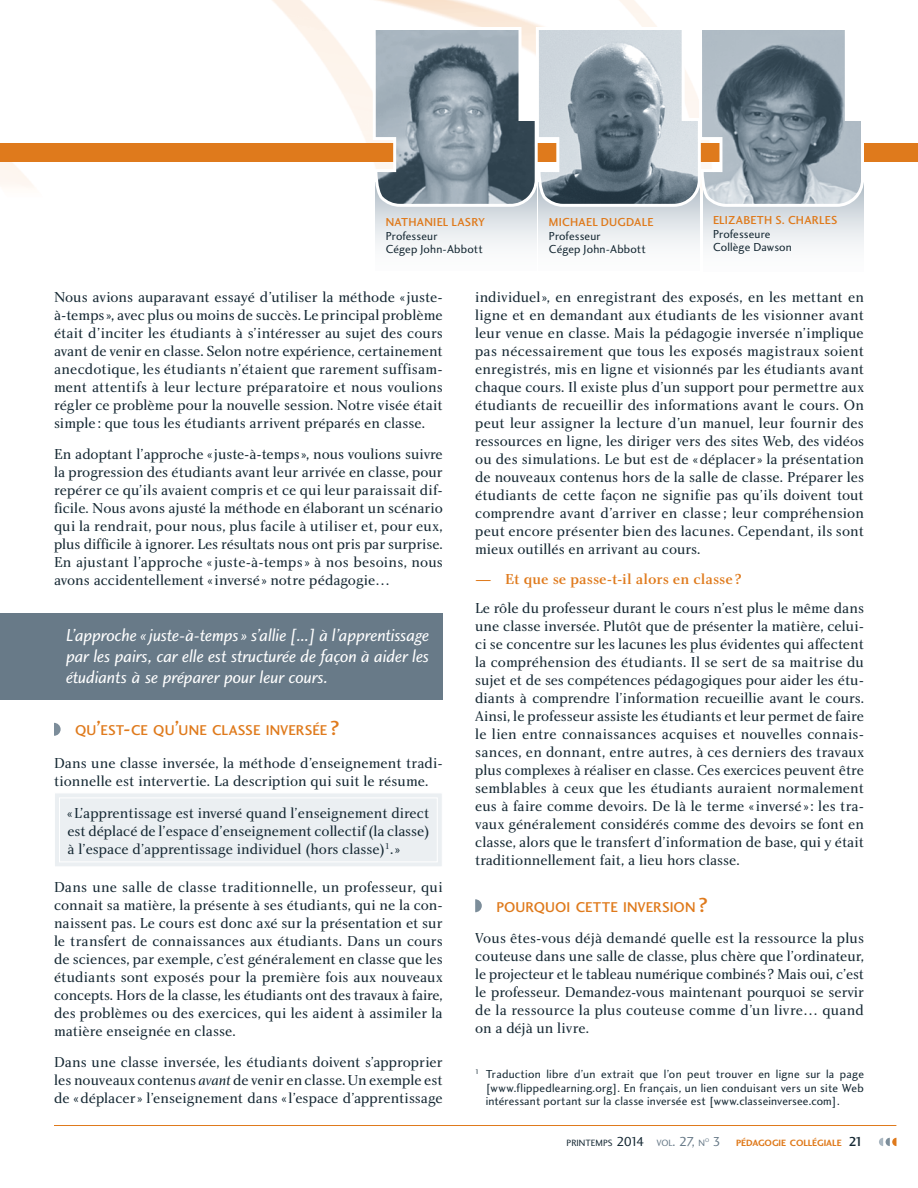
<style>
.page{position:relative;width:918px;height:1188px;background:#fff}
.page>*{position:absolute;margin:0;border:0;box-sizing:border-box;transform-origin:0 0}
.t1{font:18px/21px "Charlotte Sans Book Italic Plain";letter-spacing:-.01em;color:#fff;text-align:justify}
.t2{font:15px/18px "Charlotte Book Plain";color:#142732;text-align:justify}
.t3{font:15px "Charlotte Medium Plain";color:#df7a1c}
.t4{font:14.7px "Charlotte Sans Medium Plain";letter-spacing:.005em;color:#df7a1c}
.t5{font:12px/13.5px "Charlotte Sans Book Plain";letter-spacing:.01em;color:#142732}
.t6{font:12px "Charlotte Sans Medium Plain";letter-spacing:.02em;color:#df7a1c}
.t7{font:9.45px "Charlotte Sans Bold Plain";color:#df7a1c}
.t8{font:9.45px "Charlotte Sans Book Plain";color:#142732}
.t9{font:5.55px "Charlotte Sans Book Plain";color:#687a88}
.s1{font-size:21px}
.s2{font-family:"Charlotte Book Italic Plain"}
.s3{font-size:13.5px}
.s4{color:#687a88}
.s5{font-size:13.5px;color:#687a88}
.s6{font-family:"Charlotte Sans Book Plain";font-size:13.5px;color:#687a88}
.s7{font-family:"Charlotte Sans Medium Plain";font-size:13.5px;color:#142732}
</style>
<div class="page">
<img style="left:0;top:0;width:918px;height:188px">
<div style="left:55px;top:793px;width:387px;height:73px;background:#ebeff2"></div>
<div style="left:0;top:613px;width:443px;height:86px;background:#687a88"></div>
<svg style="left:475px;top:899px;width:7px;height:13px"></svg>
<svg style="left:54px;top:723px;width:7px;height:13px"></svg>
<svg style="left:879px;top:1138px;width:17px;height:8px"></svg>
<hr style="left:54px;top:1125px;width:842px;height:1px;background:#df7a1c">
<div style="left:0;top:144px;width:918px;height:18px;background:#df7a1c"></div>
<svg style="left:539px;top:208px;width:160px;height:38px"></svg>
<svg style="left:704px;top:208px;width:160px;height:39px"></svg>
<svg style="left:376px;top:208px;width:160px;height:38px"></svg>
<svg style="left:371px;top:26px;width:495px;height:182px;background:#9aa4ac"></svg>
<p class="t6" style="left:386px;top:217px;width:101px">NATHANIEL LASRY</p>
<p class="t5" style="left:386px;top:230px;width:98px">Professeur<br>Cégep John-Abbott</p>
<p class="t6" style="left:549px;top:217px;width:106px">MICHAEL DUGDALE</p>
<p class="t5" style="left:549px;top:230px;width:98px">Professeur<br>Cégep John-Abbott</p>
<p class="t6" style="left:713px;top:215px;width:126px">ELIZABETH S. CHARLES</p>
<p class="t5" style="left:713px;top:228px;width:80px">Professeure<br>Collège Dawson</p>
<p class="t2" style="left:54px;top:289px;width:390px">Nous avions auparavant essayé d’utiliser la méthode « juste&shy;à-temps », avec plus ou moins de succès. Le principal problème était d’inciter les étudiants à s’intéresser au sujet des cours avant de venir en classe. Selon notre expérience, certainement anecdotique, les étudiants n’étaient que rarement suffisam&shy;ment attentifs à leur lecture préparatoire et nous voulions régler ce problème pour la nouvelle session. Notre visée était simple : que tous les étudiants arrivent préparés en classe.</p>
<p class="t2" style="left:54px;top:447px;width:390px">En adoptant l’approche « juste-à-temps », nous voulions suivre la progression des étudiants avant leur arrivée en classe, pour repérer ce qu’ils avaient compris et ce qui leur paraissait dif&shy;ficile. Nous avons ajusté la méthode en élaborant un scénario qui la rendrait, pour nous, plus facile à utiliser et, pour eux, plus difficile à ignorer. Les résultats nous ont pris par surprise.<br>En ajustant l’approche « juste-à-temps » à nos besoins, nous avons accidentellement « inversé » notre pédagogie…</p>
<p class="t1" style="left:66px;top:626px;width:365px">L’approche « juste-à-temps » s’allie [...] à l’apprentissage par les pairs, car elle est structurée de façon à aider les étudiants à se préparer pour leur cours.</p>
<p class="t4" style="left:75px;top:725px;width:266px">QU<span class="s1">’</span>EST<span class="s1">-</span>CE QU<span class="s1">’</span>UNE CLASSE INVERSÉE <span class="s1">?</span></p>
<p class="t2" style="left:54px;top:756px;width:390px">Dans une classe inversée, la méthode d’enseignement tradi&shy;tionnelle est intervertie. La description qui suit le résume.</p>
<p class="t2" style="left:68px;top:805px;width:363px">« L’apprentissage est inversé quand l’enseignement direct est déplacé de l’espace d’enseignement collectif (la classe) à l’espace d’apprentissage individuel (hors classe)<sup>1</sup>. »</p>
<p class="t2" style="left:54px;top:879px;width:390px">Dans une salle de classe traditionnelle, un professeur, qui connait sa matière, la présente à ses étudiants, qui ne la con&shy;naissent pas. Le cours est donc axé sur la présentation et sur le transfert de connaissances aux étudiants. Dans un cours de sciences, par exemple, c’est généralement en classe que les étudiants sont exposés pour la première fois aux nouveaux concepts. Hors de la classe, les étudiants ont des travaux à faire, des problèmes ou des exercices, qui les aident à assimiler la matière enseignée en classe.</p>
<p class="t2" style="left:54px;top:1055px;width:390px">Dans une classe inversée, les étudiants doivent s’approprier les nouveaux contenus <span class="s2">avant</span> de venir en classe. Un exemple est de « déplacer » l’enseignement dans « l’espace d’apprentissage</p>
<p class="t2" style="left:475px;top:289px;width:390px">individuel », en enregistrant des exposés, en les mettant en ligne et en demandant aux étudiants de les visionner avant leur venue en classe. Mais la pédagogie inversée n’implique pas nécessairement que tous les exposés magistraux soient enregistrés, mis en ligne et visionnés par les étudiants avant chaque cours. Il existe plus d’un support pour permettre aux étudiants de recueillir des informations avant le cours. On peut leur assigner la lecture d’un manuel, leur fournir des ressources en ligne, les diriger vers des sites Web, des vidéos ou des simulations. Le but est de « déplacer » la présentation de nouveaux contenus hors de la salle de classe. Préparer les étudiants de cette façon ne signifie pas qu’ils doivent tout comprendre avant d’arriver en classe ; leur compréhension peut encore présenter bien des lacunes. Cependant, ils sont mieux outillés en arrivant au cours.</p>
<p class="t3" style="left:475px;top:573px;width:268px">— Et que se passe-t-il alors en classe ?</p>
<p class="t2" style="left:475px;top:601px;width:390px">Le rôle du professeur durant le cours n’est plus le même dans une classe inversée. Plutôt que de présenter la matière, celui&shy;ci se concentre sur les lacunes les plus évidentes qui affectent la compréhension des étudiants. Il se sert de sa maitrise du sujet et de ses compétences pédagogiques pour aider les étu&shy;diants à comprendre l’information recueillie avant le cours.<br>Ainsi, le professeur assiste les étudiants et leur permet de faire le lien entre connaissances acquises et nouvelles connais&shy;sances, en donnant, entre autres, à ces derniers des travaux plus complexes à réaliser en classe. Ces exercices peuvent être semblables à ceux que les étudiants auraient normalement eus à faire comme devoirs. De là le terme « inversé » : les tra&shy;vaux généralement considérés comme des devoirs se font en classe, alors que le transfert d’information de base, qui y était traditionnellement fait, a lieu hors classe.</p>
<p class="t4" style="left:496px;top:901px;width:213px">POURQUOI CETTE INVERSION <span class="s1">?</span></p>
<p class="t2" style="left:475px;top:930px;width:390px">Vous êtes-vous déjà demandé quelle est la ressource la plus couteuse dans une salle de classe, plus chère que l’ordinateur, le projecteur et le tableau numérique combinés ? Mais oui, c’est le professeur. Demandez-vous maintenant pourquoi se servir de la ressource la plus couteuse comme d’un livre… quand on a déjà un livre.</p>
<p class="t5" style="left:486px;top:1069px;width:380px;text-align:justify;text-indent:-10px"><sup>1</sup> Traduction libre d’un extrait que l’on peut trouver en ligne sur la page [www.flippedlearning.org]. En français, un lien conduisant vers un site Web intéressant portant sur la classe inversée est [www.classeinversee.com].</p>
<p class="t8" style="left:567px;top:1139px;width:140px">PRINTEMPS <span class="s3">2014</span> <span class="s4">VOL</span><span class="s5">. 27,</span> <span class="s4">N</span></p>
<p class="t9" style="left:705px;top:1138px;width:6px">O</p>
<p class="t7" style="left:713px;top:1139px;width:152px"><span class="s6">3</span> PÉDAGOGIE COLLÉGIALE <span class="s7">21</span></p>
</div>
